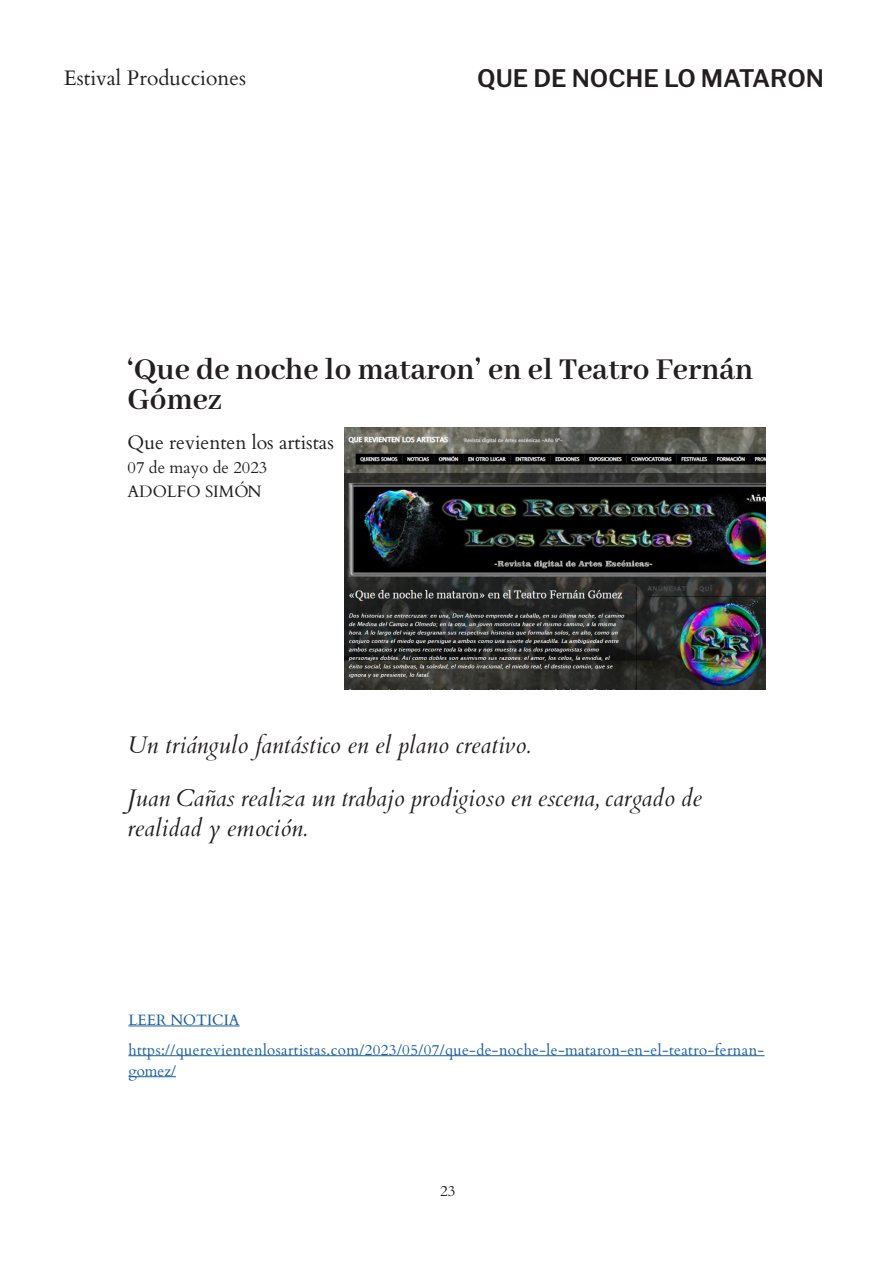
<style>
.page{position:relative;width:893px;height:1263px;background:#fff}
.page>*{position:absolute;margin:0;border:0;box-sizing:border-box;transform-origin:0 0}
.t1{font:700 33px "Abhaya Libre";color:#231f20}
.t2{font:italic 24px/30px "Cardo";color:#231f20}
.t3{font:600 24px "Libre Franklin";color:#231f20}
.Body_Text_Left{font:21px "Cardo";color:#231f20}
.Body_Text{font:19.5px "Cardo";color:#231f20}
.Body_Text-2{font:16.5px "Cardo";color:#231f20}
.Body_Text-3{font:15px/21px "Cardo";letter-spacing:.025em;color:#175d9e}
.Body_Text_Left-2{font:15px "Cardo";color:#175d9e}
.t4{font:15px "Cardo";color:#231f20}
</style>
<div class="page">
<hr style="left:128px;top:1055px;width:637px;height:1px;background:#175d9e">
<hr style="left:128px;top:1076px;width:48px;height:1px;background:#175d9e">
<hr style="left:128px;top:1025px;width:112px;height:1px;background:#175d9e">
<img style="left:344px;top:427px;width:421px;height:262px">
<p class="Body_Text_Left" style="left:64px;top:61px;width:184px">Estival Producciones</p>
<p class="t3" style="left:477px;top:64px;width:348px">QUE DE NOCHE LO MATARON</p>
<h5 class="t1" style="left:128px;top:351px;width:627px">‘Que de noche lo mataron’ en el Teatro Fernán</h5>
<h5 class="t1" style="left:128px;top:381px;width:95px">Gómez</h5>
<p class="Body_Text" style="left:128px;top:427px;width:208px">Que revienten los artistas</p>
<p class="Body_Text-2" style="left:128px;top:454px;width:141px">07 de mayo de 2023</p>
<p class="Body_Text-2" style="left:128px;top:478px;width:135px">ADOLFO SIMÓN</p>
<h5 class="t2" style="left:128px;top:730px;width:404px">Un triángulo fantástico en el plano creativo.</h5>
<h5 class="t2" style="left:128px;top:782px;width:576px">Juan Cañas realiza un trabajo prodigioso en escena, cargado de realidad y emoción.</h5>
<p class="Body_Text_Left-2" style="left:128px;top:1008px;width:113px">LEER NOTICIA</p>
<p class="Body_Text-3" style="left:128px;top:1038px;width:637px">https://querevientenlosartistas.com/2023/05/07/que-de-noche-le-mataron-en-el-teatro-fernan&shy;gomez/</p>
<p class="t4" style="left:440px;top:1178px;width:17px">23</p>
</div>
